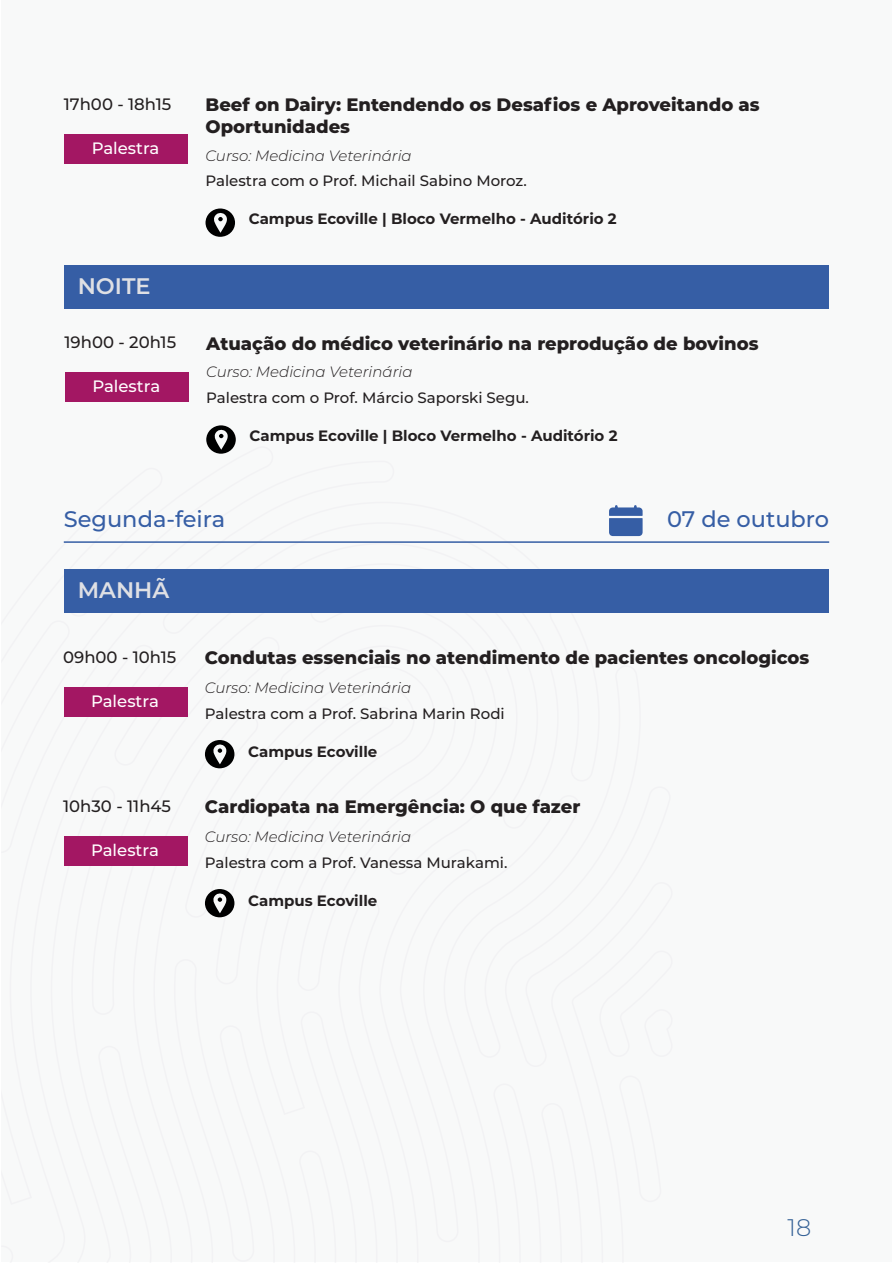
<style>
.page{position:relative;width:893px;height:1263px;background:#fff}
.page>*{position:absolute;margin:0;border:0;box-sizing:border-box;transform-origin:0 0}
.t1{font:300 24px "Montserrat";color:#346196}
.dia_da_semana{font:500 22.5px "Montserrat";color:#365ea5}
.dia_da_semana_2{font:500 22.5px "Montserrat";color:#365ea5}
.data{font:600 22.5px "Montserrat";color:#dfe0e4}
.Titulo_da_Palestra{font:800 18px/21.6px "Montserrat";color:#231f20}
.t2{font:500 16.5px "Montserrat";color:#231f20}
.Texto_t_11{font:500 16.5px "Montserrat";color:#fff}
.Texto_t_11-2{font:500 15px "Montserrat";color:#231f20}
.texto__light_11{font:700 15px "Montserrat";color:#231f20}
.texto__light_11-2{font:italic 300 15px "Montserrat";color:#231f20}
</style>
<div class="page">
<div style="left:1px;top:1px;width:891px;height:1261px;background:#f8f9f9"></div>
<div style="left:65px;top:134px;width:123px;height:30px;background:#a31763"></div>
<svg style="left:205px;top:208px;width:30px;height:29px"></svg>
<div style="left:65px;top:265px;width:764px;height:44px;background:#365ea5"></div>
<div style="left:65px;top:372px;width:124px;height:30px;background:#a31763"></div>
<hr style="left:64px;top:541px;width:765px;height:2px;background:#365ea5">
<svg style="left:609px;top:505px;width:34px;height:31px"></svg>
<div style="left:65px;top:569px;width:764px;height:44px;background:#365ea5"></div>
<svg style="left:64px;top:836px;width:171px;height:82px"></svg>
<svg style="left:63px;top:425px;width:210px;height:343px"></svg>
<p class="t2" style="left:64px;top:93px;width:109px">17h00 - 18h15</p>
<p class="Texto_t_11" style="left:92px;top:137px;width:69px">Palestra</p>
<p class="data" style="left:78px;top:270px;width:74px">NOITE</p>
<p class="t2" style="left:65px;top:331px;width:113px">19h00 - 20h15</p>
<p class="Texto_t_11" style="left:92px;top:375px;width:69px">Palestra</p>
<p class="Titulo_da_Palestra" style="left:206px;top:93px;width:556px">Beef on Dairy: Entendendo os Desafios e Aproveitando as<br>Oportunidades</p>
<p class="texto__light_11-2" style="left:206px;top:145px;width:208px">Curso: Medicina Veterinária</p>
<p class="Texto_t_11-2" style="left:206px;top:170px;width:323px">Palestra com o Prof. Michail Sabino Moroz.</p>
<p class="texto__light_11" style="left:249px;top:208px;width:369px">Campus Ecoville | Bloco Vermelho - Auditório 2</p>
<p class="Titulo_da_Palestra" style="left:206px;top:331px;width:554px">Atuação do médico veterinário na reprodução de bovinos</p>
<p class="texto__light_11-2" style="left:206px;top:362px;width:208px">Curso: Medicina Veterinária</p>
<p class="Texto_t_11-2" style="left:206px;top:387px;width:324px">Palestra com o Prof. Márcio Saporski Segu.</p>
<p class="texto__light_11" style="left:249px;top:425px;width:369px">Campus Ecoville | Bloco Vermelho - Auditório 2</p>
<p class="dia_da_semana" style="left:64px;top:503px;width:163px">Segunda-feira</p>
<p class="dia_da_semana_2" style="left:667px;top:503px;width:164px">07 de outubro</p>
<p class="data" style="left:78px;top:574px;width:93px">MANHÃ</p>
<p class="t2" style="left:63px;top:645px;width:115px">09h00 - 10h15</p>
<p class="Texto_t_11" style="left:91px;top:690px;width:69px">Palestra</p>
<p class="t2" style="left:63px;top:794px;width:109px">10h30 - 11h45</p>
<p class="Texto_t_11" style="left:91px;top:839px;width:69px">Palestra</p>
<p class="Titulo_da_Palestra" style="left:205px;top:646px;width:606px">Condutas essenciais no atendimento de pacientes oncologicos</p>
<p class="texto__light_11-2" style="left:205px;top:678px;width:208px">Curso: Medicina Veterinária</p>
<p class="Texto_t_11-2" style="left:205px;top:703px;width:301px">Palestra com a Prof. Sabrina Marin Rodi</p>
<p class="texto__light_11" style="left:248px;top:740px;width:131px">Campus Ecoville</p>
<p class="Titulo_da_Palestra" style="left:205px;top:795px;width:377px">Cardiopata na Emergência: O que fazer</p>
<p class="texto__light_11-2" style="left:205px;top:827px;width:208px">Curso: Medicina Veterinária</p>
<p class="Texto_t_11-2" style="left:205px;top:852px;width:304px">Palestra com a Prof. Vanessa Murakami.</p>
<p class="texto__light_11" style="left:248px;top:889px;width:131px">Campus Ecoville</p>
<h1 class="t1" style="left:788px;top:1211px;width:25px">18</h1>
</div>
